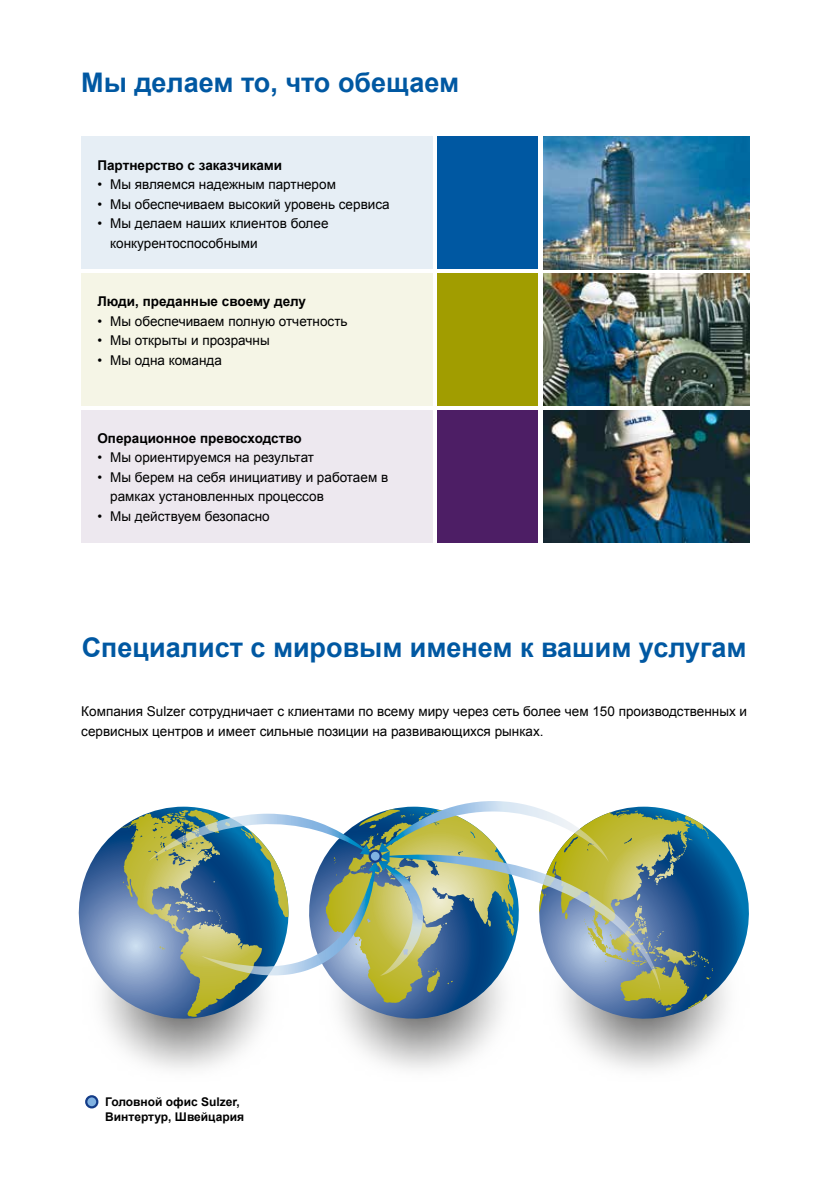
<style>
.page{position:relative;width:830px;height:1191px;background:#fff}
.page>*{position:absolute;margin:0;border:0;box-sizing:border-box;transform-origin:0 0}
.t1{font:700 27px "Arial";color:#0058a2}
.t2{font:13.5px/19.5px "Arial";color:#000}
.t3{font:700 13.5px "Arial";color:#000}
.t4{font:700 12px/15px "Arial";color:#000}
</style>
<div class="page">
<svg style="left:330px;top:991px;width:181px;height:42px"></svg>
<svg style="left:78px;top:828px;width:196px;height:205px"></svg>
<svg style="left:554px;top:808px;width:195px;height:225px"></svg>
<svg style="left:121px;top:801px;width:539px;height:190px"></svg>
<div style="left:81px;top:137px;width:351px;height:132px;background:#e6eef5"></div>
<div style="left:81px;top:273px;width:351px;height:132px;background:#f5f5e6"></div>
<div style="left:81px;top:410px;width:351px;height:132px;background:#ede8ef"></div>
<img style="left:543px;top:137px;width:205px;height:132px">
<img style="left:543px;top:410px;width:205px;height:132px">
<img style="left:543px;top:273px;width:205px;height:132px">
<div style="left:437px;top:137px;width:101px;height:132px;background:#0058a2"></div>
<div style="left:437px;top:273px;width:101px;height:132px;background:#a19d00"></div>
<div style="left:437px;top:410px;width:101px;height:132px;background:#4d1e65"></div>
<svg style="left:369px;top:850px;width:11px;height:11px"></svg>
<div style="left:368px;top:849px;width:14px;height:14px;border:2px solid #143c88;border-radius:50%"></div>
<div style="left:86px;top:1096px;width:11px;height:11px;background:#81b2e1;border-radius:50%"></div>
<div style="left:85px;top:1095px;width:13px;height:13px;border:2px solid #143c88;border-radius:50%"></div>
<h1 class="t1" style="left:81px;top:64px;width:379px">Мы делаем то, что обещаем</h1>
<p class="t3" style="left:97px;top:156px;width:186px">Партнерство с заказчиками</p>
<p class="t2" style="left:97px;top:175px;width:240px">• Мы являемся надежным партнером</p>
<p class="t2" style="left:97px;top:194px;width:293px">• Мы обеспечиваем высокий уровень сервиса</p>
<p class="t2" style="left:110px;top:214px;width:220px;text-indent:-13px">• Мы делаем наших клиентов более конкурентоспособными</p>
<p class="t3" style="left:97px;top:293px;width:210px">Люди, преданные своему делу</p>
<p class="t2" style="left:97px;top:311px;width:251px">• Мы обеспечиваем полную отчетность</p>
<p class="t2" style="left:97px;top:331px;width:174px">• Мы открыты и прозрачны</p>
<p class="t2" style="left:97px;top:350px;width:126px">• Мы одна команда</p>
<p class="t3" style="left:97px;top:429px;width:206px">Операционное превосходство</p>
<p class="t2" style="left:97px;top:448px;width:218px">• Мы ориентируемся на результат</p>
<p class="t2" style="left:110px;top:467px;width:279px;text-indent:-13px">• Мы берем на себя инициативу и работаем в рамках установленных процессов</p>
<p class="t2" style="left:97px;top:506px;width:174px">• Мы действуем безопасно</p>
<h1 class="t1" style="left:82px;top:629px;width:666px">Специалист с мировым именем к вашим услугам</h1>
<p class="t2" style="left:81px;top:701px;width:667px">Компания Sulzer сотрудничает с клиентами по всему миру через сеть более чем 150 производственных и сервисных центров и имеет сильные позиции на развивающихся рынках.</p>
<p class="t4" style="left:105px;top:1094px;width:140px">Головной офис Sulzer,<br>Винтертур, Швейцария</p>
</div>
